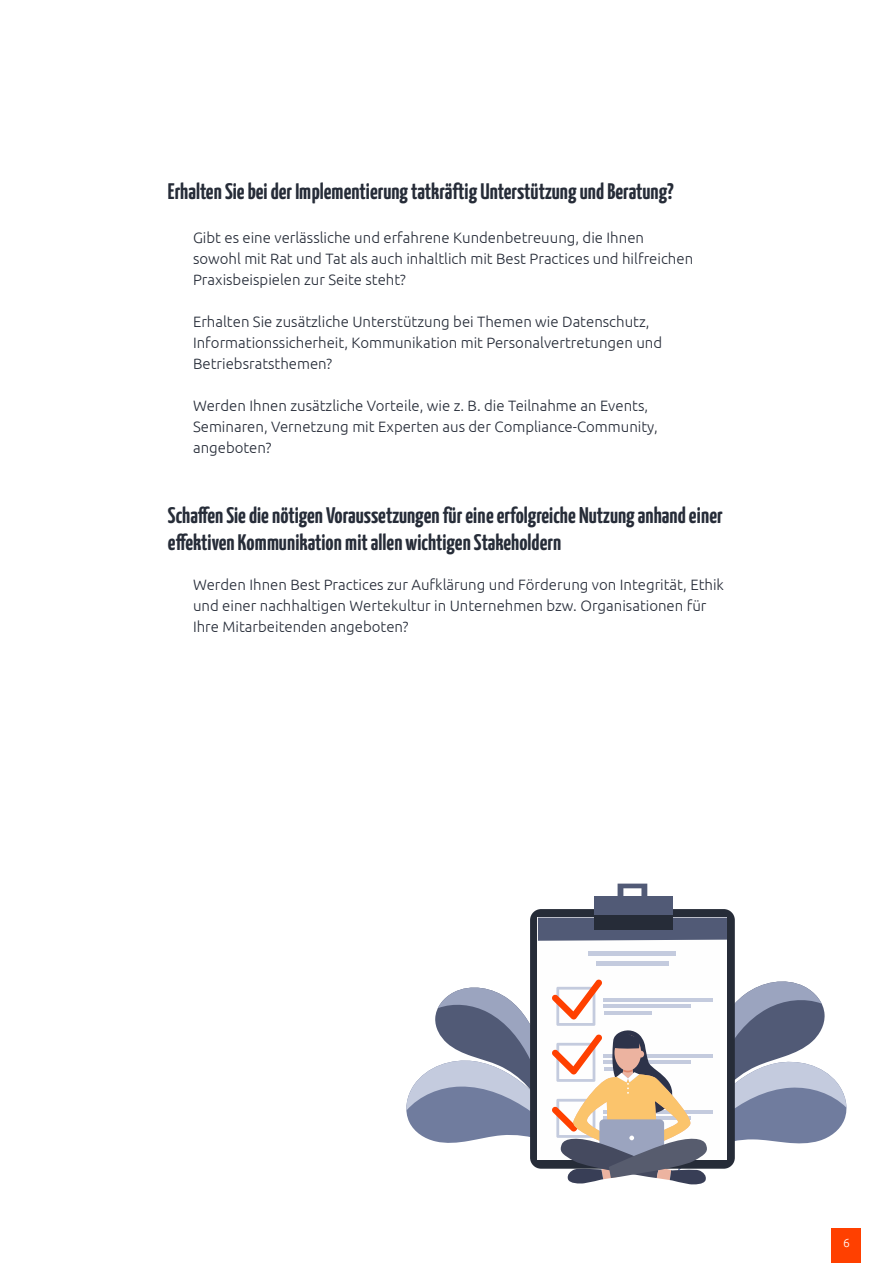
<style>
.page{position:relative;width:893px;height:1263px;background:#fff}
.page>*{position:absolute;margin:0;border:0;box-sizing:border-box;transform-origin:0 0}
.t1{font:700 22.5px/27px "Yanone Kaffeesatz";color:#262c38}
.t2{font:300 15px/21px "Ubuntu";color:#262c38}
.t3{font:300 12px "Ubuntu";color:#fff}
</style>
<div class="page">
<div style="left:832px;top:1229px;width:29px;height:34px;background:#ff4000"></div>
<svg style="left:618px;top:884px;width:29px;height:12px"></svg>
<div style="left:530px;top:909px;width:205px;height:260px;background:#262c38;border-radius:11px"></div>
<div style="left:538px;top:917px;width:189px;height:243px;background:#fefefe"></div>
<svg style="left:538px;top:917px;width:189px;height:24px;background:#5a637c"></svg>
<div style="left:596px;top:961px;width:72px;height:5px;background:#c4cbde"></div>
<div style="left:589px;top:950px;width:87px;height:5px;background:#c4cbde"></div>
<div style="left:594px;top:896px;width:79px;height:19px;background:#515a76"></div>
<div style="left:594px;top:915px;width:79px;height:14px;background:#262c38"></div>
<svg style="left:406px;top:977px;width:440px;height:207px"></svg>
<h1 class="t1" style="left:168px;top:177px;width:507px">Erhalten Sie bei der Implementierung tatkräftig Unterstützung und Beratung?</h1>
<p class="t2" style="left:193px;top:227px;width:502px">Gibt es eine verlässliche und erfahrene Kundenbetreuung, die Ihnen sowohl mit Rat und Tat als auch inhaltlich mit Best Practices und hilfreichen<br>Praxisbeispielen zur Seite steht?</p>
<p class="t2" style="left:193px;top:311px;width:471px">Erhalten Sie zusätzliche Unterstützung bei Themen wie Datenschutz,<br>Informationssicherheit, Kommunikation mit Personalvertretungen und<br>Betriebsratsthemen?</p>
<p class="t2" style="left:193px;top:395px;width:466px">Werden Ihnen zusätzliche Vorteile, wie z. B. die Teilnahme an Events,<br>Seminaren, Vernetzung mit Experten aus der Compliance-Community, angeboten?</p>
<h1 class="t1" style="left:168px;top:500px;width:556px">Schaffen Sie die nötigen Voraussetzungen für eine erfolgreiche Nutzung anhand einer effektiven Kommunikation mit allen wichtigen Stakeholdern</h1>
<p class="t2" style="left:193px;top:573px;width:532px">Werden Ihnen Best Practices zur Aufklärung und Förderung von Integrität, Ethik und einer nachhaltigen Wertekultur in Unternehmen bzw. Organisationen für<br>Ihre Mitarbeitenden angeboten?</p>
<p class="t3" style="left:843px;top:1235px;width:8px">6</p>
</div>
